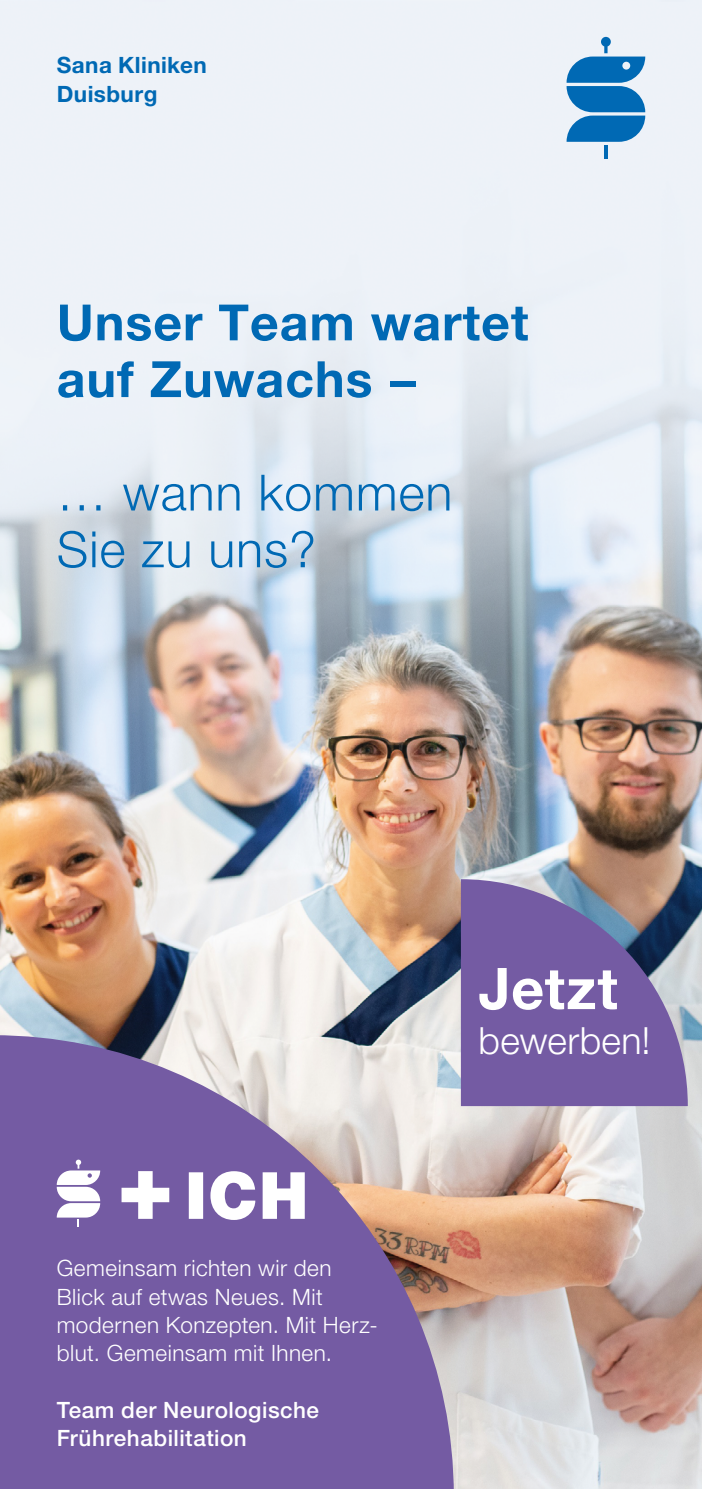
<style>
.page{position:relative;width:702px;height:1489px;background:#fff}
.page>*{position:absolute;margin:0;border:0;box-sizing:border-box;transform-origin:0 0}
.t1{font:700 57.5px "Helvetica Neue LT Pro";letter-spacing:.015em;color:#fff}
.T___XL___Überschrift{font:700 50px/56.8px "Helvetica Neue LT Pro";letter-spacing:.02em;color:#0069b4}
.T___XL___Überschrift-2{font:300 50px/56.8px "Helvetica Neue LT Pro";letter-spacing:.02em;color:#0069b4}
.t2{font:300 37.5px "Helvetica Neue LT Pro";letter-spacing:.01em;color:#fff}
.t3{font:300 22.5px/28.2px "Helvetica Neue LT Pro";letter-spacing:.02em;color:#fff}
.t4{font:500 22.5px/28.2px "Helvetica Neue LT Pro";letter-spacing:.02em;color:#fff}
.t5{font:700 22.5px "Helvetica Neue LT Pro";letter-spacing:.02em;color:#0069b4}
</style>
<div class="page">
<img style="left:0;top:0;width:702px;height:1488px">
<svg style="left:0;top:1035px;width:454px;height:453px;background:#8b75a9"></svg>
<svg style="left:461px;top:879px;width:226px;height:227px;background:#76649f"></svg>
<svg style="left:566px;top:37px;width:79px;height:121px;background:#67a4d1"></svg>
<svg style="left:76px;top:1159px;width:5px;height:5px"></svg>
<svg style="left:57px;top:1170px;width:43px;height:56px"></svg>
<svg style="left:121px;top:1170px;width:184px;height:49px"></svg>
<p class="t5" style="left:57px;top:51px;width:151px">Sana Kliniken</p>
<p class="t5" style="left:57px;top:80px;width:102px">Duisburg</p>
<p class="T___XL___Überschrift" style="left:57px;top:293px;width:473px">Unser Team wartet auf Zuwachs −</p>
<p class="T___XL___Überschrift-2" style="left:57px;top:463px;width:397px">… wann kommen<br>Sie zu uns?</p>
<p class="t3" style="left:57px;top:1253px;width:322px">Gemeinsam richten wir den<br>Blick auf etwas Neues. Mit modernen Konzepten. Mit Herz&shy;blut. Gemeinsam mit Ihnen.</p>
<p class="t4" style="left:57px;top:1395px;width:264px">Team der Neurologische<br>Frührehabilitation</p>
<p class="t1" style="left:478px;top:952px;width:141px">Jetzt</p>
<p class="t2" style="left:478px;top:1017px;width:173px">bewerben!</p>
</div>
